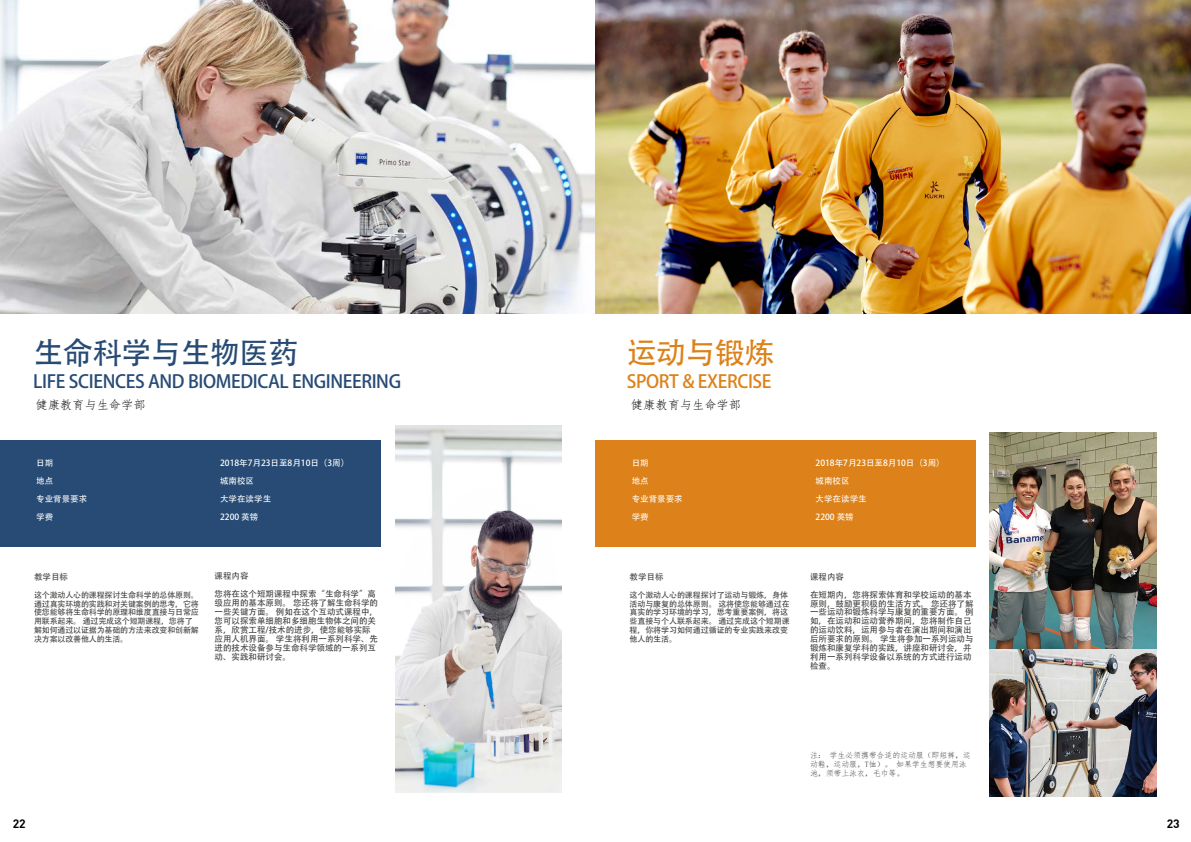
<style>
.page{position:relative;width:1191px;height:842px;background:#fff}
.page>*{position:absolute;margin:0;border:0;box-sizing:border-box;transform-origin:0 0}
.t1{font:30px "Adobe Heiti Std";letter-spacing:-.02em;color:#274b75}
.t2{font:30px "Adobe Heiti Std";letter-spacing:-.02em;color:#dd821a}
.t3{font:18px "Adobe Heiti Std";letter-spacing:-.02em;color:#274b75}
.t4{font:18px "Adobe Heiti Std";letter-spacing:-.02em;color:#dd821a}
.t5{font:12.2px "Fang Song";color:#000}
.t6{font:700 12px "DIN Offc";color:#000}
.t7{font:8.5px/8.9px "Adobe Heiti Std";color:#3c3c3b}
.t8{font:8.5px/18px "Adobe Heiti Std";color:#fff}
.t9{font:8px/8.9px "Adobe Heiti Std";letter-spacing:-.02em;color:#3c3c3b}
.t10{font:8px/8.9px "Fang Song";letter-spacing:-.02em;color:#3c3c3b}
</style>
<div class="page">
<img style="left:0;top:0;width:1191px;height:314px">
<img style="left:395px;top:426px;width:166px;height:366px">
<img style="left:990px;top:432px;width:166px;height:217px">
<img style="left:990px;top:649px;width:166px;height:147px">
<div style="left:0;top:440px;width:381px;height:106px;background:#274b75"></div>
<div style="left:595px;top:440px;width:381px;height:106px;background:#dd821a"></div>
<h1 class="t1" style="left:33px;top:335px;width:267px">生命科学与生物医药</h1>
<h2 class="t3" style="left:33px;top:371px;width:369px">LIFE SCIENCES AND BIOMEDICAL ENGINEERING</h2>
<h3 class="t5" style="left:35px;top:399px;width:112px">健康教育与生命学部</h3>
<p class="t8" style="left:36px;top:454px;width:52px">日期<br>地点<br>专业背景要求学费</p>
<p class="t8" style="left:220px;top:454px;width:131px">2018年7月23日至8月10日（3周）城南校区<br>大学在读学生<br>2200 英镑</p>
<p class="t7" style="left:34px;top:572px;width:35px">教学目标</p>
<p class="t9" style="left:34px;top:590px;width:166px">这个激动人心的课程探讨生命科学的总体原则。通过真实环境的实践和对关键案例的思考，它将使您能够将生命科学的原理和维度直接与日常应用联系起来。 通过完成这个短期课程，您将了解如何通过以证据为基础的方法来改变和创新解决方案以改善他人的生活。</p>
<p class="t7" style="left:214px;top:568px;width:163px;line-height:17.8px">课程内容<br>您将在这个短期课程中探索“生命科学”高</p>
<p class="t7" style="left:214px;top:599px;width:165px">级应用的基本原则。 您还将了解生命科学的一些关键方面。 例如在这个互动式课程中，您可以探索单细胞和多细胞生物体之间的关系，欣赏工程/技术的进步，使您能够实际应用人机界面。 学生将利用一系列科学、先进的技术设备参与生命科学领域的一系列互动、实践和研讨会。</p>
<h1 class="t2" style="left:626px;top:335px;width:149px">运动与锻炼</h1>
<h2 class="t4" style="left:626px;top:371px;width:146px">SPORT &amp; EXERCISE</h2>
<h3 class="t5" style="left:631px;top:399px;width:112px">健康教育与生命学部</h3>
<p class="t8" style="left:632px;top:454px;width:52px">日期<br>地点<br>专业背景要求学费</p>
<p class="t8" style="left:815px;top:454px;width:131px">2018年7月23日至8月10日（3周）城南校区<br>大学在读学生<br>2200 英镑</p>
<p class="t7" style="left:629px;top:572px;width:35px">教学目标</p>
<p class="t9" style="left:629px;top:590px;width:162px">这个激动人心的课程探讨了运动与锻炼，身体活动与康复的总体原则。 这将使您能够通过在真实的学习环境的学习，思考重要案例，将这些直接与个人联系起来。 通过完成这个短期课程，你将学习如何通过循证的专业实践来改变他人的生活。</p>
<p class="t7" style="left:810px;top:568px;width:163px;line-height:17.8px">课程内容<br>在短期内，您将探索体育和学校运动的基本</p>
<p class="t7" style="left:810px;top:599px;width:165px">原则，鼓励更积极的生活方式。 您还将了解一些运动和锻炼科学与康复的重要方面。 例如，在运动和运动营养期间，您将制作自己的运动饮料，运用参与者在演出期间和演出后所要求的原则。 学生将参加一系列运动与锻炼和康复学科的实践，讲座和研讨会，并利用一系列科学设备以系统的方式进行运动检查。</p>
<p class="t10" style="left:810px;top:751px;width:162px">注： 学生必须携带合适的运动服（即短裤，运动鞋，运动服，T恤）。 如果学生想要使用泳池，须带上泳衣，毛巾等。</p>
<h3 class="t6" style="left:13px;top:816px;width:14px">22</h3>
<h3 class="t6" style="left:1166px;top:816px;width:14px">23</h3>
</div>
